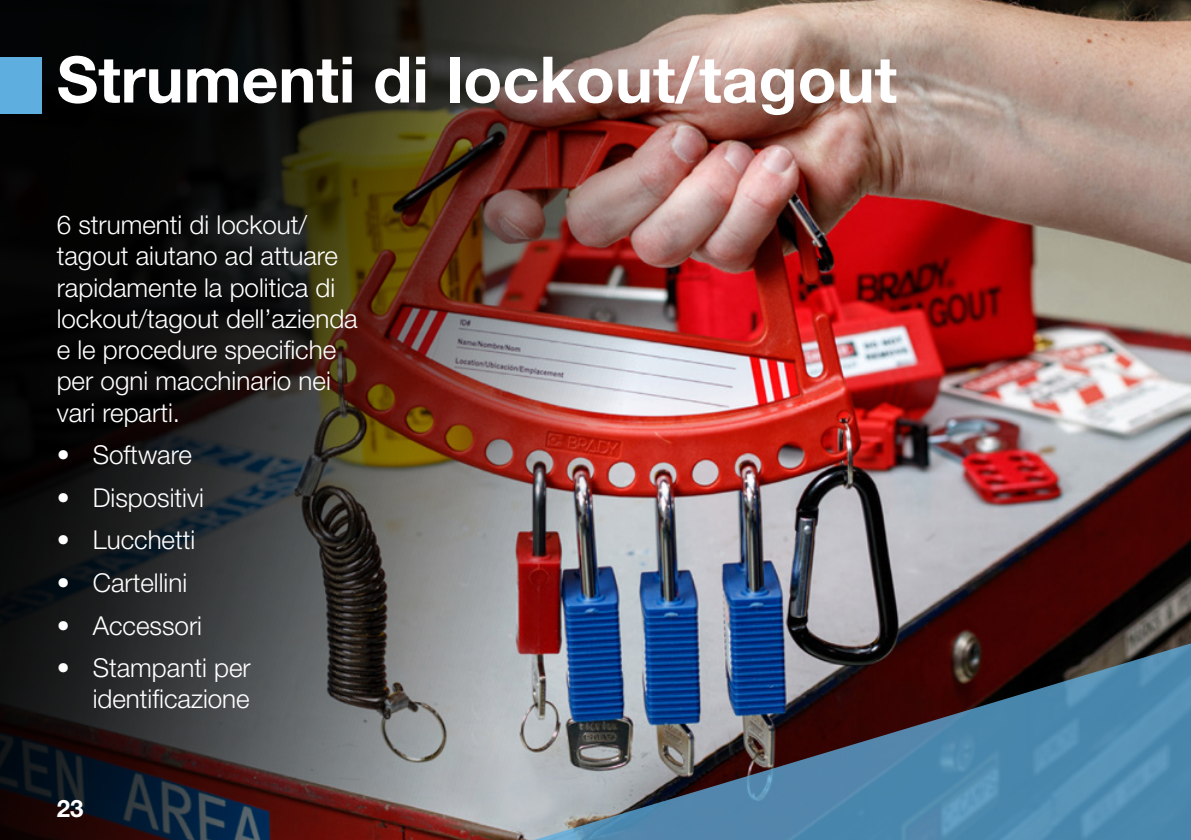
<style>
.page{position:relative;width:1191px;height:840px;background:#fff}
.page>*{position:absolute;margin:0;border:0;box-sizing:border-box;transform-origin:0 0}
.t1{font:700 64px "Helvetica Neue LT Pro";color:#fff}
.t2{font:300 26px/31.2px "Helvetica Neue LT Pro";color:#fff}
.t3{font:700 24px "Helvetica Neue LT Pro";color:#fff}
</style>
<div class="page">
<img style="left:756px;top:0;width:435px;height:638px">
<img style="left:0;top:0;width:756px;height:839px">
<svg style="left:477px;top:638px;width:714px;height:201px"></svg>
<div style="left:0;top:57px;width:42px;height:56px;background:#5eaee0"></div>
<h1 class="t1" style="left:57px;top:39px;width:842px">Strumenti di lockout/tagout</h1>
<p class="t2" style="left:57px;top:209px;width:303px">6 strumenti di lockout/ tagout aiutano ad attuare rapidamente la politica di lockout/tagout dell’azienda e le procedure specifiche per ogni macchinario nei vari reparti.</p>
<p class="t2" style="left:57px;top:438px;width:137px">• Software</p>
<p class="t2" style="left:57px;top:481px;width:149px">• Dispositivi</p>
<p class="t2" style="left:57px;top:523px;width:140px">• Lucchetti</p>
<p class="t2" style="left:57px;top:566px;width:132px">• Cartellini</p>
<p class="t2" style="left:57px;top:608px;width:147px">• Accessori</p>
<p class="t2" style="left:57px;top:651px;width:195px;text-align:right">• Stampanti per identificazione</p>
<p class="t3" style="left:57px;top:793px;width:28px">23</p>
</div>
